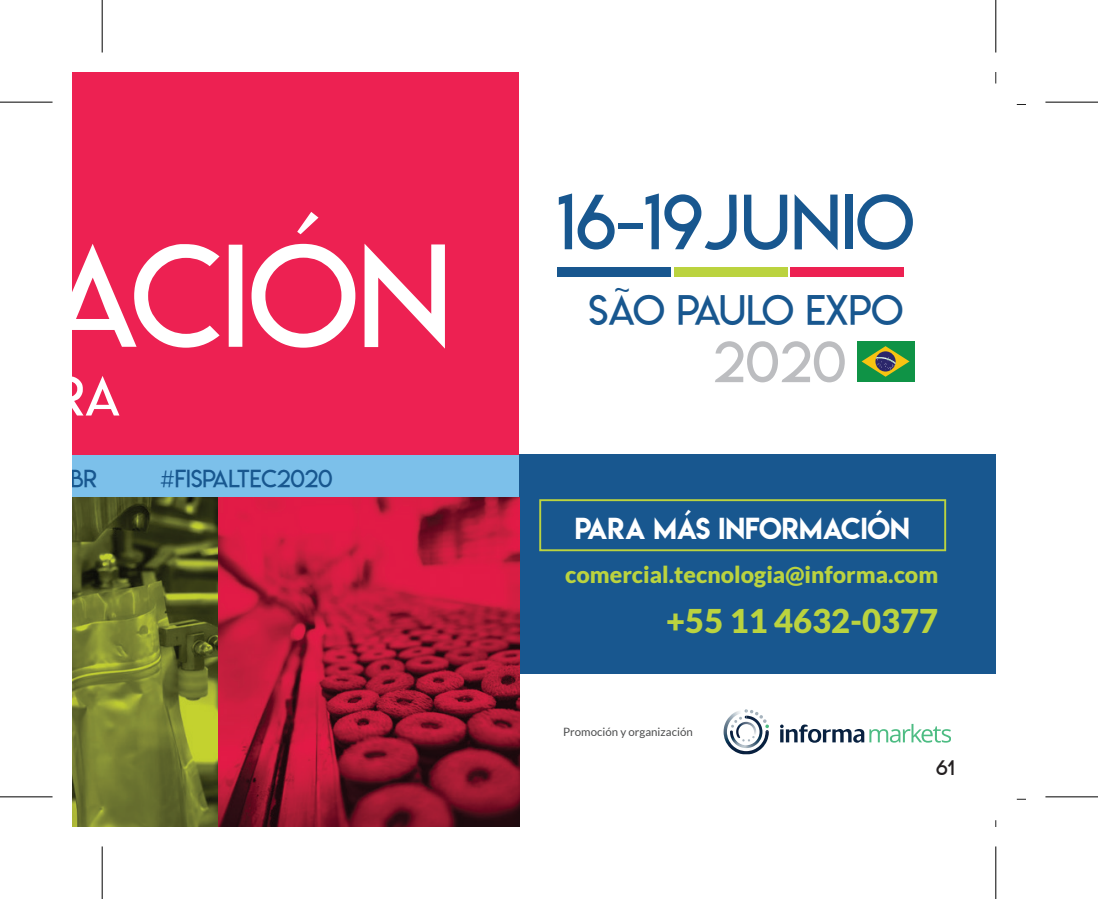
<style>
.page{position:relative;width:1098px;height:899px;background:#fff}
.page>*{position:absolute;margin:0;border:0;box-sizing:border-box;transform-origin:0 0}
.t1{font:75.25px "Lemon Milklight";color:#18578f}
.t2{font:40.95px "Lemon Milklight";color:#18578f}
.t3{font:900 32.9px "Lato";color:#bbd33f}
.t4{font:26.95px "Lemon Milk";color:#fff}
.t5{font:24.15px "Lemon Milklight";color:#18578f}
.t6{font:900 23.1px "Lato";color:#bbd33f}
.t7{font:21px "Code Pro";color:#231f20}
.t8{font:11.55px "Lato";color:#4b4c4d}
</style>
<div class="page">
<div style="left:517px;top:454px;width:478px;height:220px;background:#18578f"></div>
<div style="left:72px;top:454px;width:447px;height:43px;background:#7cc0ea"></div>
<div style="left:72px;top:72px;width:447px;height:382px;background:#ed2152"></div>
<svg style="left:72px;top:376px;width:47px;height:40px"></svg>
<svg style="left:72px;top:212px;width:373px;height:137px"></svg>
<div style="left:557px;top:267px;width:113px;height:9px;background:#18578f"></div>
<div style="left:673px;top:267px;width:113px;height:9px;background:#bbd33f"></div>
<div style="left:790px;top:267px;width:113px;height:9px;background:#ed2152"></div>
<svg style="left:715px;top:341px;width:129px;height:41px"></svg>
<div style="left:856px;top:341px;width:58px;height:41px;background:#0f9346"></div>
<svg style="left:861px;top:346px;width:48px;height:31px"></svg>
<svg style="left:539px;top:499px;width:406px;height:52px"></svg>
<img style="left:72px;top:497px;width:146px;height:329px">
<svg style="left:218px;top:497px;width:301px;height:329px;background:#a91834"></svg>
<img style="left:723px;top:717px;width:44px;height:37px">
<img style="left:729px;top:741px;width:33px;height:7px">
<svg style="left:729px;top:709px;width:40px;height:32px"></svg>
<svg style="left:780px;top:724px;width:170px;height:18px"></svg>
<svg style="left:1016px;top:798px;width:9px;height:2px"></svg>
<svg style="left:995px;top:820px;width:2px;height:6px"></svg>
<svg style="left:0;top:101px;width:52px;height:1px"></svg>
<svg style="left:1045px;top:101px;width:52px;height:1px"></svg>
<svg style="left:0;top:797px;width:52px;height:1px"></svg>
<svg style="left:1045px;top:797px;width:52px;height:1px"></svg>
<svg style="left:101px;top:0;width:1px;height:53px"></svg>
<svg style="left:101px;top:846px;width:1px;height:53px"></svg>
<svg style="left:996px;top:0;width:1px;height:53px"></svg>
<svg style="left:996px;top:846px;width:1px;height:53px"></svg>
<hr style="left:0;top:102px;width:52px;height:1px;background:#000001">
<hr style="left:1045px;top:102px;width:52px;height:1px;background:#000001">
<hr style="left:0;top:796px;width:52px;height:1px;background:#000001">
<hr style="left:1045px;top:796px;width:52px;height:1px;background:#000001">
<hr style="left:102px;top:0;width:1px;height:53px;background:#000001">
<hr style="left:102px;top:846px;width:1px;height:53px;background:#000001">
<hr style="left:994px;top:0;width:2px;height:53px;background:#000001">
<hr style="left:994px;top:846px;width:2px;height:53px;background:#000001">
<p class="t5" style="left:161px;top:463px;width:173px">#FISPALTEC2020</p>
<h1 class="t1" style="left:557px;top:176px;width:359px">16-19JUNIO</h1>
<h2 class="t2" style="left:588px;top:285px;width:316px">SÃO PAULO EXPO</h2>
<p class="t4" style="left:574px;top:509px;width:336px">PARA MÁS INFORMACIÓN</p>
<p class="t6" style="left:565px;top:560px;width:374px">comercial.tecnologia@informa.com</p>
<h3 class="t3" style="left:666px;top:602px;width:273px">+55 11 4632-0377</h3>
<p class="t8" style="left:563px;top:725px;width:131px">Promoción y organización</p>
<p class="t7" style="left:935px;top:756px;width:21px">61</p>
</div>
